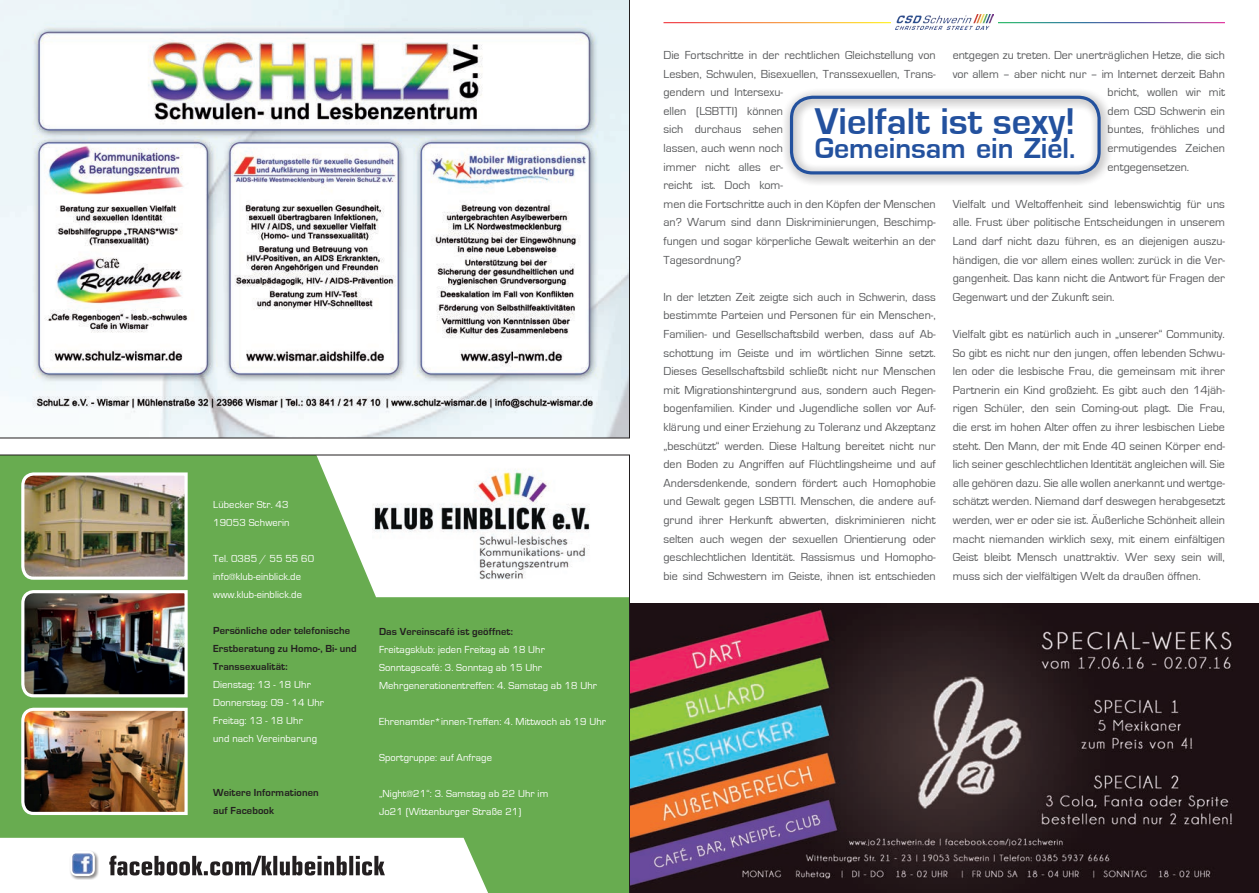
<style>
.page{position:relative;width:1259px;height:893px;background:#fff}
.page>*{position:absolute;margin:0;border:0;box-sizing:border-box;transform-origin:0 0}
.t1{font:700 38.4px "Eurostile";color:#23519e}
.t2{font:700 29.85px "Eurostile";color:#23519e}
.t3{font:12px/18.6px "Eurostile";color:#57585a;text-align:justify}
.t4{font:10.5px/18px "Eurostile";letter-spacing:.01em;color:#fff}
.t5{font:700 10.5px/18px "Eurostile";letter-spacing:.01em;color:#231f20}
</style>
<div class="page">
<img style="left:895px;top:14px;width:98px;height:15px">
<svg style="left:0;top:0;width:629px;height:438px"></svg>
<img style="left:629px;top:603px;width:630px;height:290px">
<div style="left:782px;top:87px;width:331px;height:100px;background:#231f20;opacity:.75"></div>
<div style="left:790px;top:96px;width:310px;height:78px;border:3px solid #23519e;border-radius:21px"></div>
<img style="left:0;top:455px;width:629px;height:438px">
<p class="t4" style="left:213px;top:496px;width:78px">Lübecker Str. 43<br>19053 Schwerin</p>
<p class="t4" style="left:213px;top:550px;width:102px">Tel. 0385 / 55 55 60 info@klub-einblick.de www.klub-einblick.de</p>
<p class="t5" style="left:213px;top:622px;width:145px">Persönliche oder telefonische<br>Erstberatung zu Homo-, Bi- und<br>Transsexualität:</p>
<p class="t4" style="left:213px;top:676px;width:112px">Dienstag: 13 - 18 Uhr<br>Donnerstag: 09 - 14 Uhr<br>Freitag: 13 - 18 Uhr<br>und nach Vereinbarung</p>
<p class="t5" style="left:213px;top:784px;width:107px">Weitere Informationen auf Facebook</p>
<p class="t5" style="left:379px;top:622px;width:135px">Das Vereinscafé ist geöffnet:</p>
<p class="t4" style="left:379px;top:640px;width:220px">Freitagsklub: jeden Freitag ab 18 Uhr<br>Sonntagscafé: 3. Sonntag ab 15 Uhr<br>Mehrgenerationentreffen: 4. Samstag ab 18 Uhr</p>
<p class="t4" style="left:379px;top:712px;width:228px">Ehrenamtler*innen-Treffen: 4. Mittwoch ab 19 Uhr</p>
<p class="t4" style="left:379px;top:748px;width:114px">Sportgruppe: auf Anfrage</p>
<p class="t4" style="left:379px;top:784px;width:171px">„Night@21“: 3. Samstag ab 22 Uhr im<br>Jo21 (Wittenburger Straße 21)</p>
<p class="t3" style="left:663px;top:46px;width:274px;text-align:left">Die Fortschritte in der rechtlichen Gleichstellung von Lesben, Schwulen, Bisexuellen, Transsexuellen, Trans&shy;gendern und Intersexu-<br>ellen (LSBTTI) können<br>sich durchaus sehen<br>lassen, auch wenn noch<br>immer nicht alles er-<br>reicht ist. Doch kom-<br>men die Fortschritte auch in den Köpfen der Menschen an? Warum sind dann Diskriminierungen, Beschimp&shy;fungen und sogar körperliche Gewalt weiterhin an der Tagesordnung?</p>
<p class="t3" style="left:663px;top:288px;width:274px">In der letzten Zeit zeigte sich auch in Schwerin, dass bestimmte Parteien und Personen für ein Menschen-, Familien- und Gesellschaftsbild werben, dass auf Ab&shy;schottung im Geiste und im wörtlichen Sinne setzt.<br>Dieses Gesellschaftsbild schließt nicht nur Menschen mit Migrationshintergrund aus, sondern auch Regen&shy;bogenfamilien. Kinder und Jugendliche sollen vor Auf&shy;klärung und einer Erziehung zu Toleranz und Akzeptanz „beschützt“ werden. Diese Haltung bereitet nicht nur den Boden zu Angriffen auf Flüchtlingsheime und auf Andersdenkende, sondern fördert auch Homophobie und Gewalt gegen LSBTTI. Menschen, die andere auf&shy;grund ihrer Herkunft abwerten, diskriminieren nicht selten auch wegen der sexuellen Orientierung oder geschlechtlichen Identität. Rassismus und Homopho&shy;bie sind Schwestern im Geiste, ihnen ist entschieden</p>
<p class="t3" style="left:952px;top:46px;width:274px">entgegen zu treten. Der unerträglichen Hetze, die sich</p>
<p class="t3" style="left:952px;top:65px;width:274px">vor allem – aber nicht nur – im Internet derzeit Bahn</p>
<p class="t3" style="left:1107px;top:83px;width:119px">bricht, wollen wir mit</p>
<p class="t3" style="left:1107px;top:102px;width:119px">dem CSD Schwerin ein</p>
<p class="t3" style="left:1107px;top:120px;width:119px">buntes, fröhliches und</p>
<p class="t3" style="left:1107px;top:139px;width:119px">ermutigendes Zeichen</p>
<p class="t3" style="left:1107px;top:158px;width:83px">entgegensetzen.</p>
<p class="t3" style="left:952px;top:195px;width:274px">Vielfalt und Weltoffenheit sind lebenswichtig für uns alle. Frust über politische Entscheidungen in unserem Land darf nicht dazu führen, es an diejenigen auszu&shy;händigen, die vor allem eines wollen: zurück in die Ver&shy;gangenheit. Das kann nicht die Antwort für Fragen der Gegenwart und der Zukunft sein.</p>
<p class="t3" style="left:952px;top:325px;width:274px">Vielfalt gibt es natürlich auch in „unserer“ Community.<br>So gibt es nicht nur den jungen, offen lebenden Schwu&shy;len oder die lesbische Frau, die gemeinsam mit ihrer Partnerin ein Kind großzieht. Es gibt auch den 14jäh&shy;rigen Schüler, den sein Coming-out plagt. Die Frau, die erst im hohen Alter offen zu ihrer lesbischen Liebe steht. Den Mann, der mit Ende 40 seinen Körper end&shy;lich seiner geschlechtlichen Identität angleichen will. Sie alle gehören dazu. Sie alle wollen anerkannt und wertge&shy;schätzt werden. Niemand darf deswegen herabgesetzt werden, wer er oder sie ist. Äußerliche Schönheit allein macht niemanden wirklich sexy, mit einem einfältigen Geist bleibt Mensch unattraktiv. Wer sexy sein will, muss sich der vielfältigen Welt da draußen öffnen.</p>
<h1 class="t1" style="left:815px;top:101px;width:262px">Vielfalt ist sexy!</h1>
<h2 class="t2" style="left:815px;top:132px;width:262px">Gemeinsam ein Ziel.</h2>
</div>
